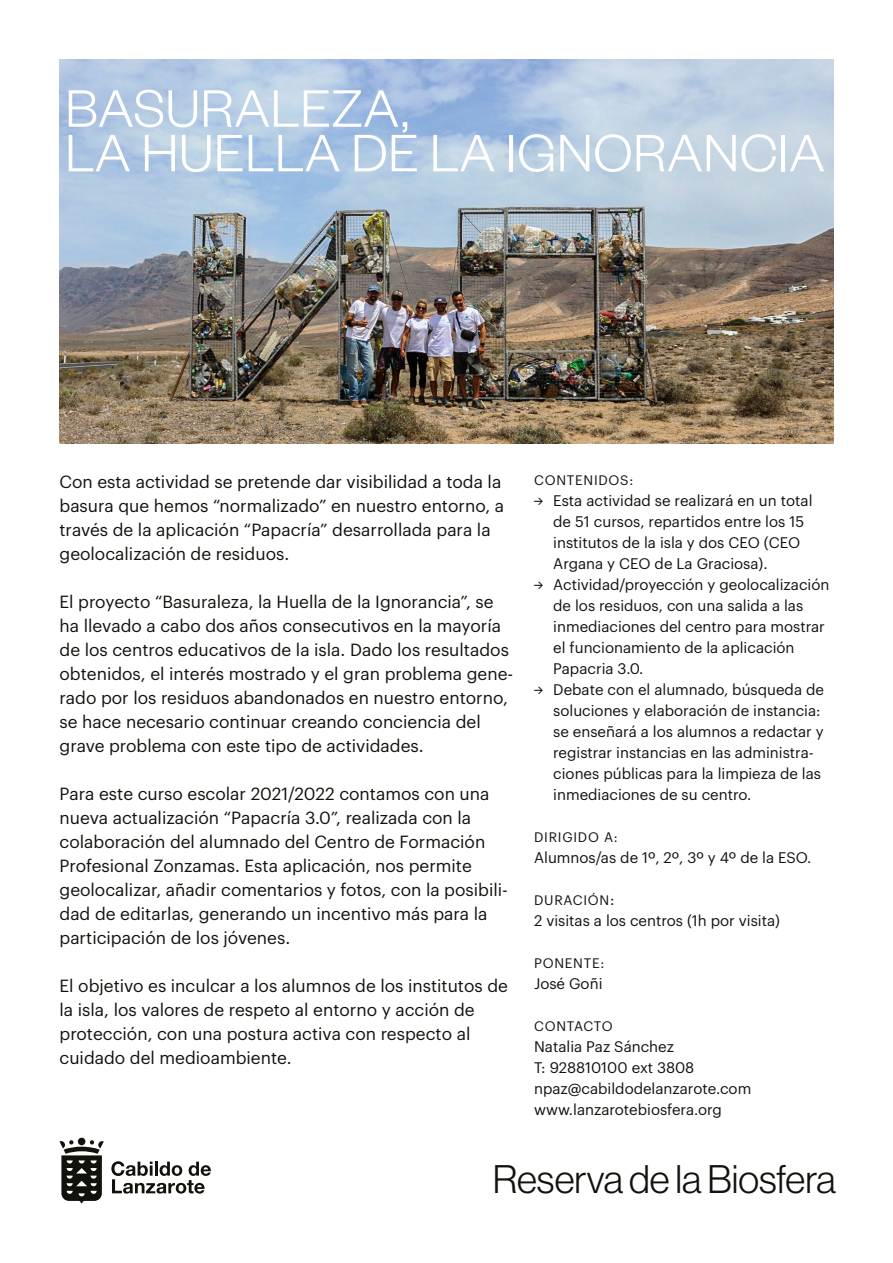
<style>
.page{position:relative;width:893px;height:1263px;background:#fff}
.page>*{position:absolute;margin:0;border:0;box-sizing:border-box;transform-origin:0 0}
.t1{font:300 57.75px/44.5px "Founders Grotesk";color:#fff}
.t2{font:39px "N Haas Grotesk DS Pro 45 Lt";color:#12120d}
.t3{font:17.25px/24px "Graphik";color:#12120d}
.t4{font:15px/21px "Graphik";color:#12120d}
.t5{font:13.5px "Graphik";letter-spacing:.055em;color:#12120d}
.s1{font-family:"Dia"}
.s2{font-size:15px}
</style>
<div class="page">
<div style="left:78px;top:1138px;width:7px;height:7px;background:#12120d;border-radius:50%"></div>
<svg style="left:60px;top:1140px;width:44px;height:63px"></svg>
<svg style="left:111px;top:1161px;width:100px;height:32px"></svg>
<img style="left:60px;top:60px;width:773px;height:383px">
<h1 class="t1" style="left:65px;top:83px;width:762px">BASURALEZA,<br>LA HUELLA DE LA IGNORANCIA</h1>
<p class="t3" style="left:60px;top:468px;width:446px">Con esta actividad se pretende dar visibilidad a toda la basura que hemos “normalizado” en nuestro entorno, a través de la aplicación “Papacría” desarrollada para la geolocalización de residuos.</p>
<p class="t3" style="left:60px;top:588px;width:455px">El proyecto “Basuraleza, la Huella de la Ignorancia”, se ha llevado a cabo dos años consecutivos en la mayoría de los centros educativos de la isla. Dado los resultados obtenidos, el interés mostrado y el gran problema gene&shy;rado por los residuos abandonados en nuestro entorno, se hace necesario continuar creando conciencia del grave problema con este tipo de actividades.</p>
<p class="t3" style="left:60px;top:780px;width:450px">Para este curso escolar 2021/2022 contamos con una nueva actualización “Papacría 3.0”, realizada con la colaboración del alumnado del Centro de Formación Profesional Zonzamas. Esta aplicación, nos permite geolocalizar, añadir comentarios y fotos, con la posibili&shy;dad de editarlas, generando un incentivo más para la participación de los jóvenes.</p>
<p class="t3" style="left:60px;top:972px;width:450px">El objetivo es inculcar a los alumnos de los institutos de la isla, los valores de respeto al entorno y acción de protección, con una postura activa con respecto al cuidado del medioambiente.</p>
<p class="t5" style="left:534px;top:470px;width:101px">CONTENIDOS:</p>
<p class="t4" style="left:553px;top:489px;width:261px;text-indent:-19px"><span class="s1">→</span> Esta actividad se realizará en un total de 51 cursos, repartidos entre los 15 institutos de la isla y dos CEO (CEO Argana y CEO de La Graciosa).</p>
<p class="t4" style="left:553px;top:573px;width:278px;text-indent:-19px"><span class="s1">→</span> Actividad/proyección y geolocalización de los residuos, con una salida a las inmediaciones del centro para mostrar el funcionamiento de la aplicación Papacria 3.0.</p>
<p class="t4" style="left:553px;top:678px;width:272px;text-indent:-19px"><span class="s1">→</span> Debate con el alumnado, búsqueda de soluciones y elaboración de instancia: se enseñará a los alumnos a redactar y registrar instancias en las administra&shy;ciones públicas para la limpieza de las inmediaciones de su centro.</p>
<p class="t5" style="left:534px;top:827px;width:85px">DIRIGIDO A:</p>
<p class="t4" style="left:534px;top:846px;width:279px">Alumnos/as de 1º, 2º, 3º y 4º de la ESO.</p>
<p class="t5" style="left:534px;top:890px;width:82px">DURACIÓN<span class="s2">:</span></p>
<p class="t4" style="left:534px;top:909px;width:248px">2 visitas a los centros (1h por visita)</p>
<p class="t5" style="left:534px;top:953px;width:72px">PONENTE:</p>
<p class="t4" style="left:534px;top:972px;width:70px">José Goñi</p>
<p class="t5" style="left:534px;top:1016px;width:80px">CONTACTO</p>
<p class="t4" style="left:534px;top:1035px;width:219px">Natalia Paz Sánchez<br>T: 928810100 ext 3808 npaz@cabildodelanzarote.com www.lanzarotebiosfera.org</p>
<h2 class="t2" style="left:493px;top:1158px;width:344px">Reserva de la Biosfera</h2>
</div>
